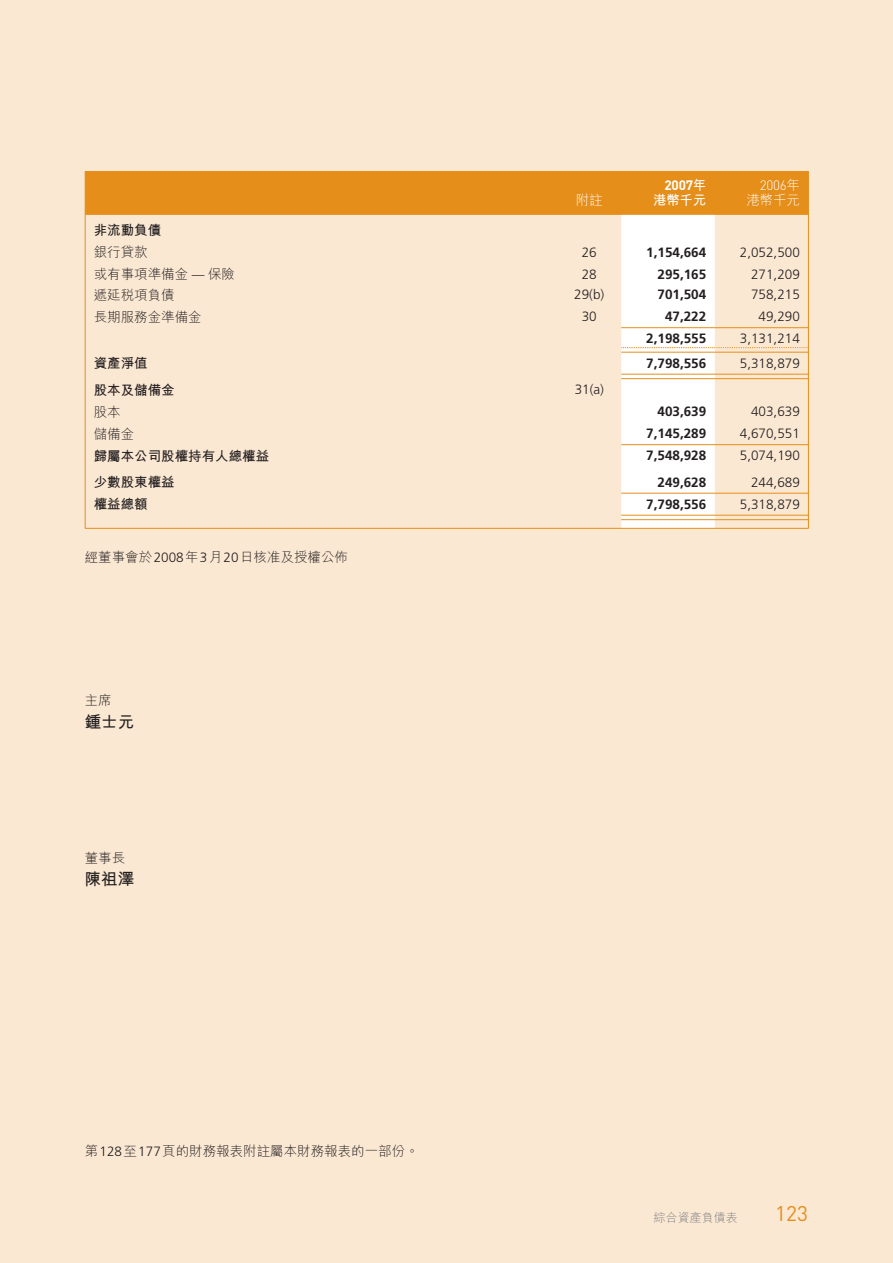
<style>
.page{position:relative;width:893px;height:1263px;background:#fff}
.page>*{position:absolute;margin:0;border:0;box-sizing:border-box;transform-origin:0 0}
.t1{font:21px "DIN";color:#e58e1a}
.t2{font:16.5px "M Hei HK Bold B5 pc H";color:#231f20}
.t3{font:300 13.5px "Frutiger";color:#231f20}
.t4{font:700 13.5px "Frutiger";color:#231f20}
.t5{font:13.5px "M Hei HK Light B5 pc H";color:#231f20}
.t6{font:13.5px "M Hei HK Bold B5 pc H";color:#231f20}
.t7{font:13.5px "M Hei HK Light B5 pc H";letter-spacing:-.02em;color:#fff}
.t8{font:700 13.5px "DIN";color:#fff}
.t9{font:300 13.5px "DIN";color:#fff}
.t10{font:13.5px "M Hei HK Bold B5 pc H";color:#fff}
.t11{font:12px "M Hei HK Light B5 pc H";color:#808284}
.s1{font-family:"M Hei HK Bold B5 pc H";font-weight:400}
.s2{font-family:"M Hei HK Light B5 pc H";font-weight:400}
.s3{font-family:"Frutiger";font-weight:300;font-size:12.75px}
.s4{font-family:"Frutiger";font-weight:300}
</style>
<div class="page">
<div style="left:0;top:0;width:892px;height:1263px;background:#fbe8d3"></div>
<hr style="left:85px;top:528px;width:723px;height:1px;background:#e58e1a">
<hr style="left:85px;top:171px;width:472px;height:1px;background:#e58e1a">
<hr style="left:557px;top:171px;width:251px;height:1px;background:#e58e1a">
<svg style="left:85px;top:172px;width:724px;height:356px"></svg>
<p class="t7" style="left:576px;top:195px;width:28px">附註</p>
<p class="t8" style="left:664px;top:176px;width:43px">2007<span class="s1">年</span></p>
<p class="t10" style="left:653px;top:195px;width:55px">港幣千元</p>
<p class="t9" style="left:759px;top:177px;width:42px">2006<span class="s2">年</span></p>
<p class="t7" style="left:746px;top:195px;width:55px">港幣千元</p>
<p class="t6" style="left:94px;top:225px;width:69px">非流動負債</p>
<p class="t5" style="left:94px;top:247px;width:55px">銀行貸款</p>
<p class="t3" style="left:581px;top:247px;width:17px">26</p>
<p class="t4" style="left:646px;top:247px;width:62px">1,154,664</p>
<p class="t3" style="left:739px;top:247px;width:62px">2,052,500</p>
<p class="t5" style="left:94px;top:269px;width:143px">或有事項準備金 <span class="s3">—</span> 保險</p>
<p class="t3" style="left:581px;top:269px;width:17px">28</p>
<p class="t4" style="left:657px;top:269px;width:50px">295,165</p>
<p class="t3" style="left:751px;top:269px;width:50px">271,209</p>
<p class="t5" style="left:94px;top:290px;width:82px">遞延稅項負債</p>
<p class="t3" style="left:574px;top:289px;width:32px">29(b)</p>
<p class="t4" style="left:657px;top:289px;width:50px">701,504</p>
<p class="t3" style="left:751px;top:289px;width:50px">758,215</p>
<p class="t5" style="left:94px;top:312px;width:109px">長期服務金準備金</p>
<p class="t3" style="left:581px;top:311px;width:17px">30</p>
<p class="t4" style="left:665px;top:311px;width:43px">47,222</p>
<p class="t3" style="left:758px;top:311px;width:43px">49,290</p>
<p class="t4" style="left:646px;top:333px;width:62px">2,198,555</p>
<p class="t3" style="left:739px;top:333px;width:62px">3,131,214</p>
<p class="t6" style="left:94px;top:358px;width:55px">資產淨值</p>
<p class="t4" style="left:646px;top:358px;width:62px">7,798,556</p>
<p class="t3" style="left:739px;top:358px;width:62px">5,318,879</p>
<p class="t6" style="left:94px;top:385px;width:82px">股本及儲備金</p>
<p class="t3" style="left:574px;top:384px;width:31px">31(a)</p>
<p class="t5" style="left:94px;top:407px;width:28px">股本</p>
<p class="t4" style="left:657px;top:406px;width:50px">403,639</p>
<p class="t3" style="left:751px;top:406px;width:50px">403,639</p>
<p class="t5" style="left:94px;top:429px;width:42px">儲備金</p>
<p class="t4" style="left:646px;top:428px;width:62px">7,145,289</p>
<p class="t3" style="left:739px;top:428px;width:62px">4,670,551</p>
<p class="t6" style="left:94px;top:451px;width:177px">歸屬本公司股權持有人總權益</p>
<p class="t4" style="left:646px;top:450px;width:62px">7,548,928</p>
<p class="t3" style="left:739px;top:450px;width:62px">5,074,190</p>
<p class="t6" style="left:94px;top:477px;width:82px">少數股東權益</p>
<p class="t4" style="left:657px;top:477px;width:50px">249,628</p>
<p class="t3" style="left:751px;top:477px;width:50px">244,689</p>
<p class="t6" style="left:94px;top:499px;width:55px">權益總額</p>
<p class="t4" style="left:646px;top:499px;width:62px">7,798,556</p>
<p class="t3" style="left:739px;top:499px;width:62px">5,318,879</p>
<p class="t5" style="left:85px;top:552px;width:265px">經董事會於<span class="s4">2008</span>年<span class="s4">3</span>月<span class="s4">20</span>日核准及授權公佈</p>
<p class="t5" style="left:85px;top:695px;width:28px">主席</p>
<p class="t2" style="left:85px;top:716px;width:51px">鍾士元</p>
<p class="t5" style="left:85px;top:853px;width:42px">董事長</p>
<p class="t2" style="left:85px;top:873px;width:51px">陳祖澤</p>
<p class="t5" style="left:85px;top:1146px;width:335px">第<span class="s4">128</span>至<span class="s4">177</span>頁的財務報表附註屬本財務報表的一部份。</p>
<p class="t11" style="left:653px;top:1213px;width:85px">綜合資產負債表</p>
<h1 class="t1" style="left:775px;top:1201px;width:34px">123</h1>
</div>
